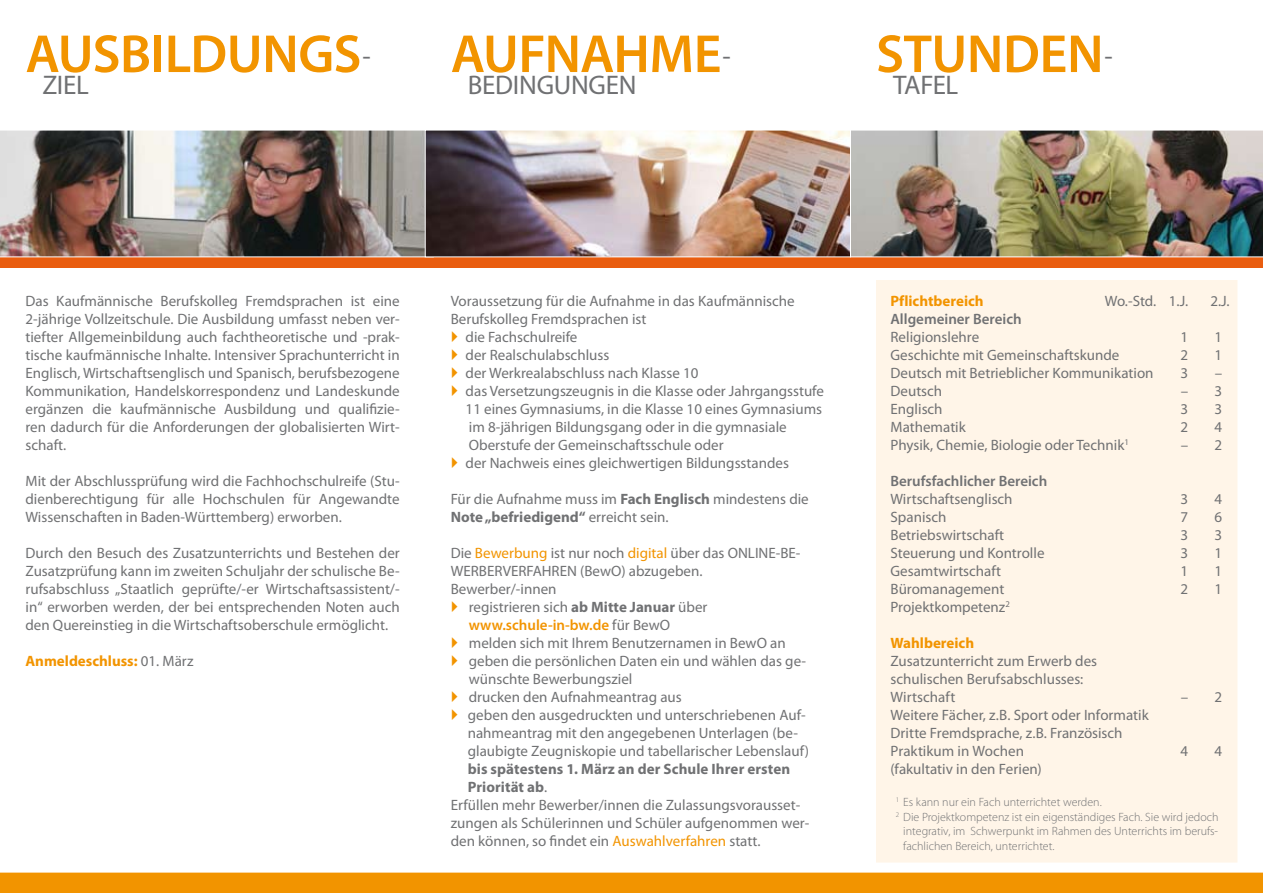
<style>
.page{position:relative;width:1263px;height:893px;background:#fff}
.page>*{position:absolute;margin:0;border:0;box-sizing:border-box;transform-origin:0 0}
.t1{font:600 54px "Myriad Pro";letter-spacing:-.01em;color:#f29400}
.t2{font:27px "Myriad Pro";letter-spacing:-.01em;color:#707173}
.t3{font:15px/18px "Myriad Pro";color:#707173;text-align:justify}
.t4{font:700 15px "Myriad Pro";letter-spacing:.005em;color:#707173}
.t5{font:700 15px "Myriad Pro";color:#f29400}
.t6{font:600 15px "Myriad Pro";color:#707173}
.t7{font:600 15px "Myriad Pro";color:#f29400}
.t8{font:300 12px "Myriad Pro";color:#707173}
.s1{font-weight:400;font-size:27px;color:#707173}
.s2{font-weight:400;color:#707173}
.s3{font-weight:700}
.s4{color:#f29400}
.s5{font-weight:400}
</style>
<div class="page">
<div style="left:0;top:251px;width:1263px;height:17px;background:#e95d0f"></div>
<img style="left:0;top:130px;width:425px;height:127px">
<img style="left:427px;top:132px;width:422px;height:123px">
<div style="left:425px;top:130px;width:426px;height:127px;border:1px solid #fff"></div>
<img style="left:850px;top:130px;width:413px;height:127px">
<div style="left:0;top:872px;width:1263px;height:21px;background:#f29400"></div>
<div style="left:876px;top:280px;width:361px;height:583px;background:#fff5e8"></div>
<h1 class="t1" style="left:26px;top:20px;width:347px">AUSBILDUNGS<span class="s1">-</span></h1>
<h2 class="t2" style="left:43px;top:68px;width:48px">ZIEL</h2>
<h1 class="t1" style="left:451px;top:20px;width:281px">AUFNAHME<span class="s1">-</span></h1>
<h1 class="t1" style="left:876px;top:20px;width:238px">STUNDEN<span class="s1">-</span></h1>
<h2 class="t2" style="left:468px;top:68px;width:170px">BEDINGUNGEN</h2>
<h2 class="t2" style="left:893px;top:68px;width:67px">TAFEL</h2>
<p class="t3" style="left:26px;top:292px;width:376px">Das Kaufmännische Berufskolleg Fremdsprachen ist eine 2-jährige Vollzeitschule. Die Ausbildung umfasst neben ver&shy;tiefter Allgemeinbildung auch fachtheoretische und -prak&shy;tische kaufmännische Inhalte. Intensiver Sprachunterricht in Englisch, Wirtschaftsenglisch und Spanisch, berufsbezogene Kommunikation, Handelskorrespondenz und Landeskunde ergänzen die kaufmännische Ausbildung und qualifizie&shy;ren dadurch für die Anforderungen der globalisierten Wirt&shy;schaft.</p>
<p class="t3" style="left:26px;top:472px;width:376px">Mit der Abschlussprüfung wird die Fachhochschulreife (Stu&shy;dienberechtigung für alle Hochschulen für Angewandte Wissenschaften in Baden-Württemberg) erworben.</p>
<p class="t3" style="left:26px;top:544px;width:376px">Durch den Besuch des Zusatzunterrichts und Bestehen der Zusatzprüfung kann im zweiten Schuljahr der schulische Be&shy;rufsabschluss „Staatlich geprüfte/-er Wirtschaftsassistent/- in“ erworben werden, der bei entsprechenden Noten auch den Quereinstieg in die Wirtschaftsoberschule ermöglicht.</p>
<p class="t5" style="left:26px;top:651px;width:169px">Anmeldeschluss: <span class="s2">01. März</span></p>
<p class="t3" style="left:451px;top:292px;width:345px">Voraussetzung für die Aufnahme in das Kaufmännische</p>
<p class="t3" style="left:451px;top:310px;width:197px">Berufskolleg Fremdsprachen ist</p>
<p class="t3" style="left:466px;top:328px;width:113px">die Fachschulreife</p>
<p class="t3" style="left:466px;top:346px;width:145px">der Realschulabschluss</p>
<p class="t3" style="left:466px;top:364px;width:234px">der Werkrealabschluss nach Klasse 10</p>
<p class="t3" style="left:466px;top:382px;width:360px">das Versetzungszeugnis in die Klasse oder Jahrgangsstufe</p>
<p class="t3" style="left:466px;top:400px;width:358px">11 eines Gymnasiums, in die Klasse 10 eines Gymnasiums</p>
<p class="t3" style="left:469px;top:418px;width:319px">im 8-jährigen Bildungsgang oder in die gymnasiale</p>
<p class="t3" style="left:469px;top:436px;width:256px">Oberstufe der Gemeinschaftsschule oder</p>
<p class="t3" style="left:466px;top:454px;width:325px">der Nachweis eines gleichwertigen Bildungsstandes</p>
<p class="t3" style="left:451px;top:490px;width:360px">Für die Aufnahme muss im <span class="s3">Fach Englisch</span> mindestens die<br><span class="s3">Note „befriedigend“</span> erreicht sein.</p>
<p class="t3" style="left:451px;top:544px;width:351px">Die <span class="s4">Bewerbung</span> ist nur noch <span class="s4">digital</span> über das ONLINE-BE-</p>
<p class="t3" style="left:451px;top:562px;width:253px">WERBERVERFAHREN (BewO) abzugeben.</p>
<p class="t3" style="left:451px;top:580px;width:107px">Bewerber/-innen</p>
<p class="t3" style="left:469px;top:598px;width:240px">registrieren sich <span class="s3">ab Mitte Januar</span> über</p>
<p class="t7" style="left:469px;top:615px;width:203px">www.schule-in-bw.de <span class="s2">für BewO</span></p>
<p class="t3" style="left:469px;top:634px;width:318px">melden sich mit Ihrem Benutzernamen in BewO an</p>
<p class="t3" style="left:469px;top:652px;width:339px">geben die persönlichen Daten ein und wählen das ge-</p>
<p class="t3" style="left:469px;top:670px;width:165px">wünschte Bewerbungsziel</p>
<p class="t3" style="left:469px;top:688px;width:214px">drucken den Aufnahmeantrag aus</p>
<p class="t3" style="left:468px;top:706px;width:339px">geben den ausgedruckten und unterschriebenen Auf-</p>
<p class="t3" style="left:468px;top:724px;width:332px">nahmeantrag mit den angegebenen Unterlagen (be-</p>
<p class="t3" style="left:468px;top:742px;width:343px">glaubigte Zeugniskopie und tabellarischer Lebenslauf)</p>
<p class="t4" style="left:468px;top:759px;width:324px">bis spätestens 1. März an der Schule Ihrer ersten</p>
<p class="t4" style="left:468px;top:777px;width:81px">Priorität ab<span class="s5">.</span></p>
<p class="t3" style="left:451px;top:796px;width:351px">Erfüllen mehr Bewerber/innen die Zulassungsvorausset-</p>
<p class="t3" style="left:451px;top:814px;width:360px">zungen als Schülerinnen und Schüler aufgenommen wer-</p>
<p class="t3" style="left:451px;top:832px;width:311px">den können, so findet ein <span class="s4">Auswahlverfahren</span> statt.</p>
<p class="t5" style="left:890px;top:291px;width:95px">Pflichtbereich</p>
<p class="t3" style="left:1105px;top:292px;width:85px">Wo.-Std. 1.J.</p>
<p class="t3" style="left:1210px;top:292px;width:21px">2.J.</p>
<p class="t6" style="left:890px;top:309px;width:133px">Allgemeiner Bereich</p>
<p class="t3" style="left:890px;top:328px;width:90px">Religionslehre</p>
<p class="t3" style="left:1180px;top:328px;width:9px">1</p>
<p class="t3" style="left:1214px;top:328px;width:9px">1</p>
<p class="t3" style="left:890px;top:346px;width:230px">Geschichte mit Gemeinschaftskunde</p>
<p class="t3" style="left:1180px;top:346px;width:9px">2</p>
<p class="t3" style="left:1214px;top:346px;width:9px">1</p>
<p class="t3" style="left:890px;top:364px;width:265px">Deutsch mit Betrieblicher Kommunikation</p>
<p class="t3" style="left:1180px;top:364px;width:9px">3</p>
<p class="t3" style="left:1215px;top:364px;width:9px">–</p>
<p class="t3" style="left:890px;top:382px;width:53px">Deutsch</p>
<p class="t3" style="left:1181px;top:382px;width:43px">– 3</p>
<p class="t3" style="left:890px;top:400px;width:54px">Englisch</p>
<p class="t3" style="left:1180px;top:400px;width:9px">3</p>
<p class="t3" style="left:1214px;top:400px;width:9px">3</p>
<p class="t3" style="left:890px;top:418px;width:77px">Mathematik</p>
<p class="t3" style="left:1180px;top:418px;width:9px">2</p>
<p class="t3" style="left:1214px;top:418px;width:9px">4</p>
<p class="t3" style="left:890px;top:436px;width:240px">Physik, Chemie, Biologie oder Technik<sup>1</sup></p>
<p class="t3" style="left:1181px;top:436px;width:43px">– 2</p>
<p class="t6" style="left:890px;top:471px;width:158px">Berufsfachlicher Bereich</p>
<p class="t3" style="left:890px;top:490px;width:124px">Wirtschaftsenglisch</p>
<p class="t3" style="left:1180px;top:490px;width:9px">3</p>
<p class="t3" style="left:1214px;top:490px;width:9px">4</p>
<p class="t3" style="left:890px;top:508px;width:57px">Spanisch</p>
<p class="t3" style="left:1180px;top:508px;width:9px">7</p>
<p class="t3" style="left:1214px;top:508px;width:9px">6</p>
<p class="t3" style="left:890px;top:526px;width:115px">Betriebswirtschaft</p>
<p class="t3" style="left:1180px;top:526px;width:9px">3</p>
<p class="t3" style="left:1214px;top:526px;width:9px">3</p>
<p class="t3" style="left:890px;top:544px;width:155px">Steuerung und Kontrolle</p>
<p class="t3" style="left:1180px;top:544px;width:9px">3</p>
<p class="t3" style="left:1214px;top:544px;width:9px">1</p>
<p class="t3" style="left:890px;top:562px;width:112px">Gesamtwirtschaft</p>
<p class="t3" style="left:1180px;top:562px;width:9px">1</p>
<p class="t3" style="left:1214px;top:562px;width:9px">1</p>
<p class="t3" style="left:890px;top:580px;width:115px">Büromanagement</p>
<p class="t3" style="left:1180px;top:580px;width:9px">2</p>
<p class="t3" style="left:1214px;top:580px;width:9px">1</p>
<p class="t3" style="left:890px;top:598px;width:121px">Projektkompetenz<sup>2</sup></p>
<p class="t5" style="left:890px;top:633px;width:85px">Wahlbereich</p>
<p class="t3" style="left:890px;top:652px;width:208px;text-align:left">Zusatzunterricht zum Erwerb des schulischen Berufsabschlusses:<br>Wirtschaft</p>
<p class="t3" style="left:1181px;top:688px;width:43px">– 2</p>
<p class="t3" style="left:890px;top:706px;width:260px;text-align:left">Weitere Fächer, z.B. Sport oder Informatik<br>Dritte Fremdsprache, z.B. Französisch<br>Praktikum in Wochen</p>
<p class="t3" style="left:1180px;top:742px;width:9px">4</p>
<p class="t3" style="left:1214px;top:742px;width:9px">4</p>
<p class="t3" style="left:890px;top:760px;width:153px">(fakultativ in den Ferien)</p>
<p class="t8" style="left:896px;top:795px;width:207px"><sup>1</sup> Es kann nur ein Fach unterrichtet werden.</p>
<p class="t8" style="left:896px;top:810px;width:324px"><sup>2</sup> Die Projektkompetenz ist ein eigenständiges Fach. Sie wird jedoch</p>
<p class="t8" style="left:903px;top:824px;width:316px">integrativ, im Schwerpunkt im Rahmen des Unterrichts im berufs-</p>
<p class="t8" style="left:903px;top:838px;width:153px">fachlichen Bereich, unterrichtet.</p>
</div>
